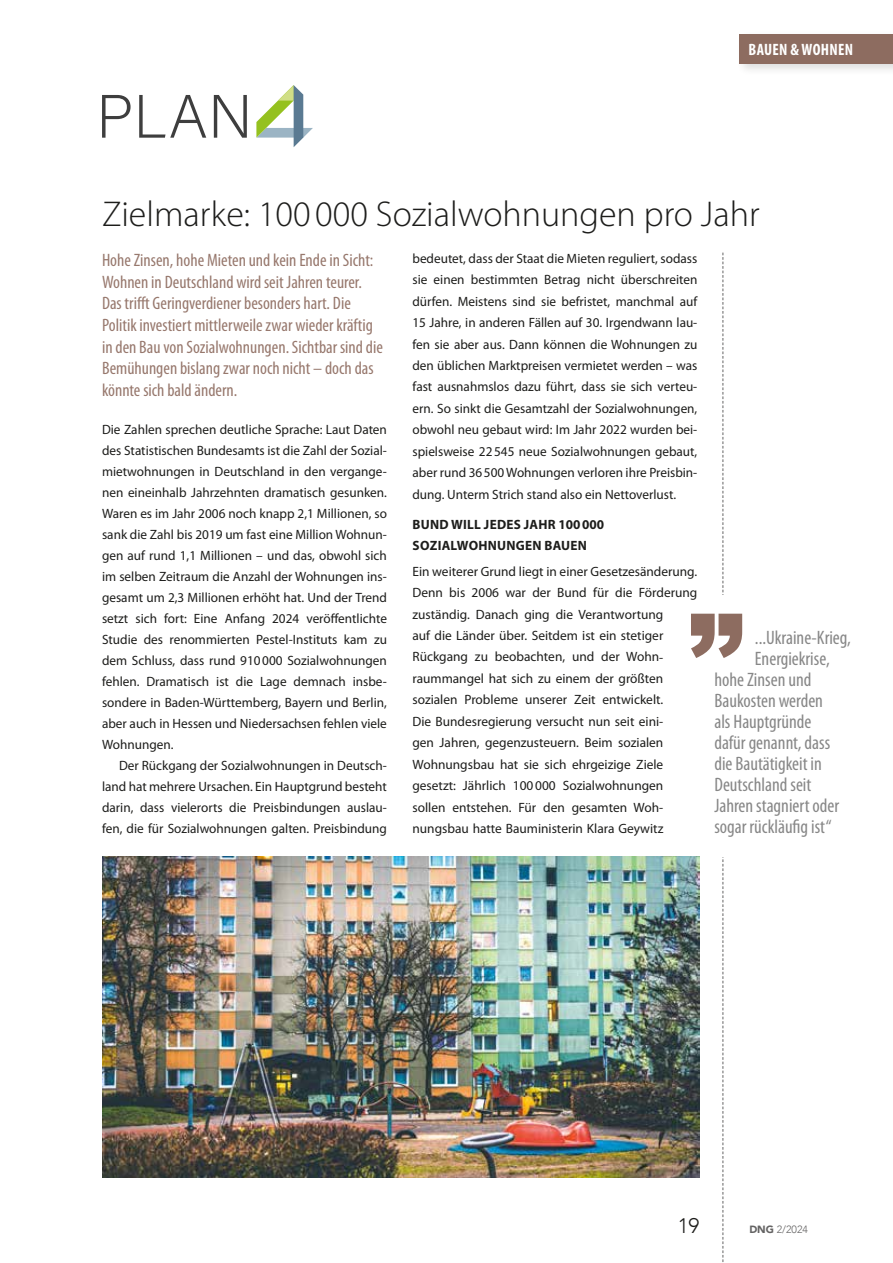
<style>
.page{position:relative;width:893px;height:1263px;background:#fff}
.page>*{position:absolute;margin:0;border:0;box-sizing:border-box;transform-origin:0 0}
.t1{font:300 36px "Myriad Pro";color:#1d1d1b}
.t2{font:300 21px "Avenir";color:#1d1d1b}
.t3{font:condensed 19.5px "Myriad Pro";color:#878787}
.t4{font:condensed 18px/21.6px "Myriad Pro";color:#97786d}
.t5{font:700 condensed 16.5px "Myriad Pro";letter-spacing:.02em;color:#fff}
.t6{font:13.5px/21.5px "Myriad Pro";color:#1d1d1b;text-align:justify}
.t7{font:700 13.5px/21.5px "Myriad Pro";letter-spacing:.02em;color:#1d1d1b}
.t8{font:300 10.5px "Avenir";color:#646363}
.s1{font-weight:900}
</style>
<div class="page">
<svg style="left:102px;top:95px;width:29px;height:43px"></svg>
<svg style="left:139px;top:95px;width:67px;height:43px"></svg>
<svg style="left:214px;top:95px;width:33px;height:43px"></svg>
<svg style="left:256px;top:85px;width:57px;height:62px"></svg>
<div style="left:736px;top:30px;width:157px;height:46px;background:#1d1d1b;opacity:.15"></div>
<div style="left:740px;top:34px;width:153px;height:30px;background:#8d6c60"></div>
<img style="left:102px;top:857px;width:589px;height:321px">
<svg style="left:691px;top:253px;width:51px;height:1009px"></svg>
<p class="t5" style="left:749px;top:40px;width:106px">BAUEN &amp; WOHNEN</p>
<h1 class="t1" style="left:102px;top:195px;width:659px">Zielmarke: 100 000 Sozialwohnungen pro Jahr</h1>
<p class="t4" style="left:102px;top:250px;width:282px">Hohe Zinsen, hohe Mieten und kein Ende in Sicht:<br>Wohnen in Deutschland wird seit Jahren teurer.<br>Das trifft Geringverdiener besonders hart. Die Politik investiert mittlerweile zwar wieder kräftig in den Bau von Sozialwohnungen. Sichtbar sind die Bemühungen bislang zwar noch nicht – doch das könnte sich bald ändern.</p>
<p class="t6" style="left:102px;top:419px;width:286px;line-height:21px">Die Zahlen sprechen deutliche Sprache: Laut Daten des Statistischen Bundesamts ist die Zahl der Sozial&shy;mietwohnungen in Deutschland in den vergange&shy;nen eineinhalb Jahrzehnten dramatisch gesunken.<br>Waren es im Jahr 2006 noch knapp 2,1 Millionen, so sank die Zahl bis 2019 um fast eine Million Wohnun&shy;gen auf rund 1,1 Millionen – und das, obwohl sich im selben Zeitraum die Anzahl der Wohnungen ins&shy;gesamt um 2,3 Millionen erhöht hat. Und der Trend setzt sich fort: Eine Anfang 2024 veröffentlichte Studie des renommierten Pestel-Instituts kam zu dem Schluss, dass rund 910000 Sozialwohnungen fehlen. Dramatisch ist die Lage demnach insbe&shy;sondere in Baden-Württemberg, Bayern und Berlin, aber auch in Hessen und Niedersachsen fehlen viele Wohnungen.</p>
<p class="t6" style="left:102px;top:755px;width:286px;line-height:21px;text-indent:17px">Der Rückgang der Sozialwohnungen in Deutsch&shy;land hat mehrere Ursachen. Ein Hauptgrund besteht darin, dass vielerorts die Preisbindungen auslau&shy;fen, die für Sozialwohnungen galten. Preisbindung</p>
<p class="t6" style="left:412px;top:248px;width:286px">bedeutet, dass der Staat die Mieten reguliert, sodass sie einen bestimmten Betrag nicht überschreiten dürfen. Meistens sind sie befristet, manchmal auf 15 Jahre, in anderen Fällen auf 30. Irgendwann lau&shy;fen sie aber aus. Dann können die Wohnungen zu den üblichen Marktpreisen vermietet werden – was fast ausnahmslos dazu führt, dass sie sich verteu&shy;ern. So sinkt die Gesamtzahl der Sozialwohnungen, obwohl neu gebaut wird: Im Jahr 2022 wurden bei&shy;spielsweise 22545 neue Sozialwohnungen gebaut, aber rund 36500 Wohnungen verloren ihre Preisbin&shy;dung. Unterm Strich stand also ein Nettoverlust.</p>
<p class="t7" style="left:413px;top:513px;width:193px">BUND WILL JEDES JAHR 100000<br>SOZIALWOHNUNGEN BAUEN</p>
<p class="t6" style="left:412px;top:561px;width:286px;text-align:left">Ein weiterer Grund liegt in einer Gesetzesänderung.<br>Denn bis 2006 war der Bund für die Förderung zuständig. Danach ging die Verantwortung<br>auf die Länder über. Seitdem ist ein stetiger Rückgang zu beobachten, und der Wohn&shy;raummangel hat sich zu einem der größten sozialen Probleme unserer Zeit entwickelt.<br>Die Bundesregierung versucht nun seit eini-<br>gen Jahren, gegenzusteuern. Beim sozialen Wohnungsbau hat sie sich ehrgeizige Ziele gesetzt: Jährlich 100000 Sozialwohnungen sollen entstehen. Für den gesamten Woh&shy;nungsbau hatte Bauministerin Klara Geywitz</p>
<h3 class="t3" style="left:755px;top:627px;width:97px">...Ukraine-Krieg,</h3>
<h3 class="t3" style="left:755px;top:648px;width:76px">Energiekrise,</h3>
<h3 class="t3" style="left:714px;top:669px;width:99px">hohe Zinsen und</h3>
<h3 class="t3" style="left:714px;top:690px;width:110px">Baukosten werden</h3>
<h3 class="t3" style="left:714px;top:711px;width:99px">als Hauptgründe</h3>
<h3 class="t3" style="left:714px;top:732px;width:117px">dafür genannt, dass</h3>
<h3 class="t3" style="left:714px;top:753px;width:109px">die Bautätigkeit in</h3>
<h3 class="t3" style="left:714px;top:774px;width:98px">Deutschland seit</h3>
<h3 class="t3" style="left:714px;top:795px;width:126px">Jahren stagniert oder</h3>
<h3 class="t3" style="left:714px;top:816px;width:119px">sogar rückläufig ist“</h3>
<h2 class="t2" style="left:678px;top:1214px;width:23px">19</h2>
<p class="t8" style="left:749px;top:1223px;width:60px"><span class="s1">DNG</span> 2/2024</p>
</div>
